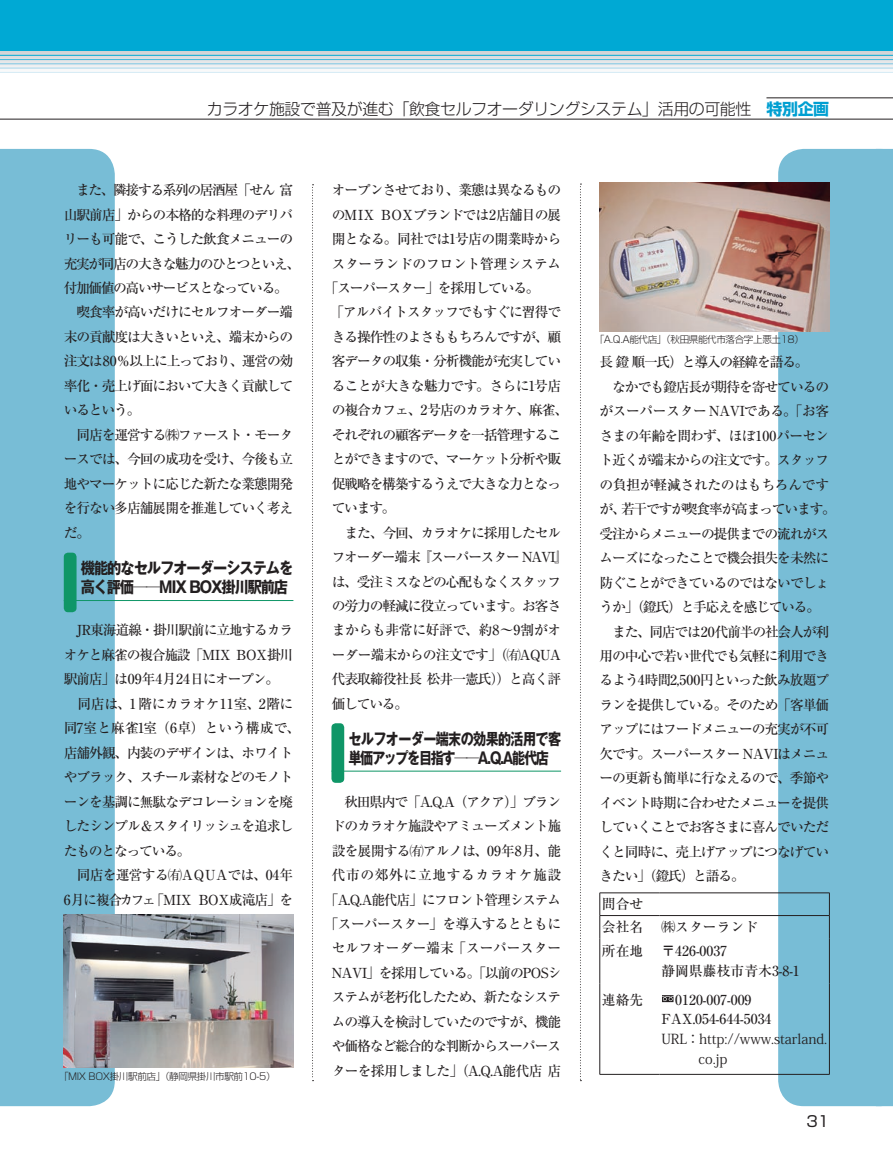
<style>
.page{position:relative;width:893px;height:1170px;background:#fff}
.page>*{position:absolute;margin:0;border:0;box-sizing:border-box;transform-origin:0 0}
.t1{font:300 15.9px "Shin Go Pro";letter-spacing:-.025em;color:#231f20}
.t2{font:700 15.9px/19.2px "Gothic MB101 Pro";letter-spacing:-.045em;color:#231f20;scale:.82 1}
.t3{font:700 15.9px/19.2px "Gothic MB101 Pro";letter-spacing:-.07em;color:#231f20;scale:.89 1}
.t4{font:15px "Shin Go Pro";color:#231f20}
.t5{font:500 13.8px/24.5px "Ryumin Pro";letter-spacing:-.08em;color:#231f20}
.t6{font:500 13.8px/19.6px "Ryumin Pro";color:#231f20}
.t7{font:500 13.8px "Ryumin Pro";letter-spacing:-.045em;color:#231f20}
.t8{font:500 13.8px "Ryumin Pro";letter-spacing:-.025em;color:#231f20}
.t9{font:13.8px/19.6px "Koz Min Pro";color:#231f20}
.t10{font:500 13.8px "Ryumin Pro";letter-spacing:-.055em;color:#231f20}
.t11{font:300 9.6px "Shin Go Pro";letter-spacing:-.04em;color:#231f20}
.s1{font-weight:700;color:#009fd1}
</style>
<div class="page">
<div style="left:0;top:149px;width:115px;height:957px;background:#78bdd6"></div>
<div style="left:778px;top:149px;width:85px;height:957px;background:#78bdd6"></div>
<div style="left:863px;top:149px;width:30px;height:957px;background:#78bdd6"></div>
<svg style="left:312px;top:184px;width:2px;height:897px"></svg>
<svg style="left:580px;top:184px;width:1px;height:897px"></svg>
<svg style="left:0;top:51px;width:893px;height:21px"></svg>
<div style="left:0;top:0;width:893px;height:51px;background:#00a9d4"></div>
<hr style="left:0;top:55px;width:893px;height:1px;background:#00a9d4">
<hr style="left:0;top:59px;width:893px;height:1px;background:#43b7dc">
<hr style="left:0;top:64px;width:893px;height:1px;background:#7bc6e3">
<hr style="left:0;top:68px;width:893px;height:1px;background:#a7d7ec">
<hr style="left:0;top:72px;width:893px;height:1px;background:#d1e9f4">
<hr style="left:0;top:119px;width:893px;height:1px;background:#231f20">
<hr style="left:766px;top:98px;width:127px;height:1px;background:#231f20">
<hr style="left:600px;top:892px;width:59px;height:1px;background:#231f20">
<hr style="left:659px;top:892px;width:171px;height:1px;background:#231f20">
<hr style="left:600px;top:915px;width:59px;height:1px;background:#231f20">
<svg style="left:599px;top:893px;width:1px;height:45px"></svg>
<hr style="left:659px;top:915px;width:171px;height:1px;background:#231f20">
<svg style="left:829px;top:893px;width:1px;height:45px"></svg>
<hr style="left:599px;top:938px;width:1px;height:45px;background:#231f20">
<hr style="left:829px;top:938px;width:1px;height:45px;background:#231f20">
<hr style="left:599px;top:983px;width:1px;height:91px;background:#231f20">
<hr style="left:829px;top:983px;width:1px;height:91px;background:#231f20">
<hr style="left:600px;top:1073px;width:59px;height:1px;background:#231f20">
<hr style="left:659px;top:1073px;width:171px;height:1px;background:#231f20">
<svg style="left:662px;top:995px;width:11px;height:7px"></svg>
<img style="left:600px;top:183px;width:229px;height:149px">
<img style="left:64px;top:914px;width:229px;height:153px">
<hr style="left:64px;top:600px;width:229px;height:1px;background:#0f9667">
<div style="left:64px;top:552px;width:13px;height:60px;background:#0f9667;border-radius:4px"></div>
<hr style="left:331px;top:770px;width:230px;height:1px;background:#0f9667">
<div style="left:331px;top:723px;width:13px;height:59px;background:#0f9667;border-radius:4px"></div>
<p class="t1" style="left:207px;top:95px;width:624px">カラオケ施設で普及が進む「飲食セルフオーダリングシステム」活用の可能性<span class="s1">　特別企画</span></p>
<p class="t5" style="left:64px;top:177px;width:238px">　また、隣接する系列の居酒屋「せん 富山駅前店」からの本格的な料理のデリバリーも可能で、こうした飲食メニューの充実が同店の大きな魅力のひとつといえ、付加価値の高いサービスとなっている。　喫食率が高いだけにセルフオーダー端末の貢献度は大きいといえ、端末からの注文は80％以上に上っており、運営の効率化・売上げ面において大きく貢献しているという。<br>　同店を運営する㈱ファースト・モータースでは、今回の成功を受け、今後も立地やマーケットに応じた新たな業態開発を行ない多店舗展開を推進していく考えだ。</p>
<p class="t3" style="left:81px;top:556px;width:240px">機能的なセルフオーダーシステムを高く評価──MIX BOX掛川駅前店</p>
<p class="t5" style="left:64px;top:617px;width:238px">　JR東海道線・掛川駅前に立地するカラオケと麻雀の複合施設「MIX BOX掛川駅前店」は09年4月24日にオープン。<br>　同店は、1階にカラオケ11室、2階に同7室と麻雀1室（6卓）という構成で、店舗外観、内装のデザインは、ホワイトやブラック、スチール素材などのモノトーンを基調に無駄なデコレーションを廃したシンプル＆スタイリッシュを追求したものとなっている。<br>　同店を運営する㈲AQUAでは、04年<br>6月に複合カフェ「MIX BOX成滝店」を</p>
<p class="t11" style="left:59px;top:1067px;width:218px">「MIX BOX掛川駅前店」（静岡県掛川市駅前10-5）</p>
<p class="t5" style="left:332px;top:177px;width:231px">オープンさせており、業態は異なるもの</p>
<p class="t5" style="left:332px;top:201px;width:231px">のMIX BOXブランドでは2店舗目の展</p>
<p class="t7" style="left:332px;top:228px;width:231px">開となる。同社では1号店の開業時から</p>
<p class="t8" style="left:332px;top:252px;width:231px">スターランドのフロント管理システム</p>
<p class="t5" style="left:325px;top:274px;width:217px">「スーパースター」を採用している。</p>
<p class="t5" style="left:330px;top:299px;width:232px">「アルバイトスタッフでもすぐに習得で</p>
<p class="t5" style="left:332px;top:323px;width:231px">きる操作性のよさももちろんですが、顧</p>
<p class="t5" style="left:332px;top:348px;width:231px">客データの収集・分析機能が充実してい</p>
<p class="t7" style="left:332px;top:375px;width:231px">ることが大きな魅力です。さらに1号店</p>
<p class="t5" style="left:332px;top:397px;width:238px">の複合カフェ、2号店のカラオケ、麻雀、</p>
<p class="t5" style="left:332px;top:421px;width:231px">それぞれの顧客データを一括管理するこ</p>
<p class="t5" style="left:332px;top:446px;width:231px">とができますので、マーケット分析や販</p>
<p class="t5" style="left:332px;top:470px;width:231px">促戦略を構築するうえで大きな力となっ</p>
<p class="t5" style="left:332px;top:494px;width:66px">ています。</p>
<p class="t5" style="left:332px;top:519px;width:231px">　また、今回、カラオケに採用したセル</p>
<p class="t5" style="left:332px;top:543px;width:238px">フオーダー端末『スーパースター NAVI』</p>
<p class="t5" style="left:332px;top:568px;width:231px">は、受注ミスなどの心配もなくスタッフ</p>
<p class="t5" style="left:332px;top:592px;width:231px">の労力の軽減に役立っています。お客さ</p>
<p class="t8" style="left:332px;top:619px;width:231px">まからも非常に好評で、約8〜9割がオ</p>
<p class="t10" style="left:332px;top:644px;width:231px">ーダー端末からの注文です」（㈲AQUA</p>
<p class="t5" style="left:332px;top:666px;width:231px">代表取締役社長 松井一憲氏））と高く評</p>
<p class="t5" style="left:332px;top:690px;width:78px">価している。</p>
<p class="t2" style="left:348px;top:727px;width:261px">セルフオーダー端末の効果的活用で客単価アップを目指す──A.Q.A能代店</p>
<p class="t5" style="left:325px;top:788px;width:238px;text-align:center">　秋田県内で「A.Q.A（アクア）」ブランドのカラオケ施設やアミューズメント施設を展開する㈲アルノは、09年8月、能代市の郊外に立地するカラオケ施設「A.Q.A能代店」にフロント管理システム「スーパースター」を導入するとともにセルフオーダー端末「スーパースター<br>NAVI」を採用している。「以前のPOSシステムが老朽化したため、新たなシステムの導入を検討していたのですが、機能や価格など総合的な判断からスーパースターを採用しました」（A.Q.A能代店 店</p>
<p class="t11" style="left:595px;top:332px;width:211px">「A.Q.A能代店」（秋田県能代市落合字上悪土18）</p>
<p class="t5" style="left:600px;top:349px;width:238px">長 鐙 順一氏）と導入の経緯を語る。<br>　なかでも鐙店長が期待を寄せているのがスーパースター NAVIである。「お客さまの年齢を問わず、ほぼ100パーセント近くが端末からの注文です。スタッフの負担が軽減されたのはもちろんですが、若干ですが喫食率が高まっています。受注からメニューの提供までの流れがスムーズになったことで機会損失を未然に防ぐことができているのではないでしょうか」（鐙氏）と手応えを感じている。　また、同店では20代前半の社会人が利用の中心で若い世代でも気軽に利用できるよう4時間2,500円といった飲み放題プランを提供している。そのため「客単価アップにはフードメニューの充実が不可欠です。スーパースター NAVIはメニューの更新も簡単に行なえるので、季節やイベント時期に合わせたメニューを提供していくことでお客さまに喜んでいただくと同時に、売上げアップにつなげていきたい」（鐙氏）と語る。</p>
<p class="t5" style="left:602px;top:891px;width:43px;line-height:22.6px">問合せ会社名</p>
<p class="t5" style="left:661px;top:913px;width:98px">㈱スターランド</p>
<p class="t5" style="left:602px;top:937px;width:43px">所在地</p>
<p class="t6" style="left:661px;top:940px;width:140px">〒426-0037<br>静岡県藤枝市青木3-8-1</p>
<p class="t5" style="left:602px;top:986px;width:43px">連絡先</p>
<p class="t6" style="left:661px;top:988px;width:112px;text-align:center">0120-007-009<br>FAX.054-644-5034</p>
<p class="t9" style="left:698px;top:1028px;width:130px;text-indent:-37px">URL：http://www.starland. co.jp</p>
<p class="t4" style="left:806px;top:1108px;width:24px">31</p>
</div>
